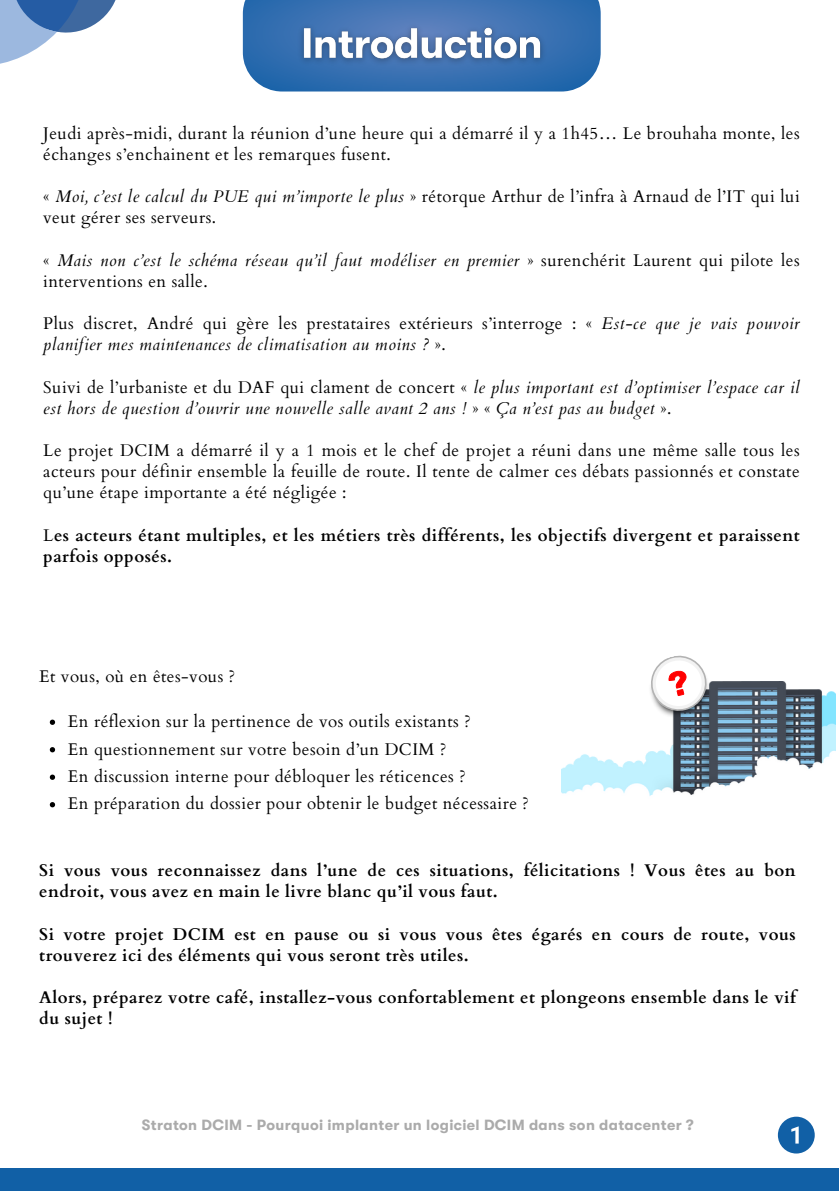
<style>
.page{position:relative;width:839px;height:1191px;background:#fff}
.page>*{position:absolute;margin:0;border:0;box-sizing:border-box;transform-origin:0 0}
.t1{font:17px/21.2px "Cardo";letter-spacing:.03em;color:#000}
.t2{font:700 17px/21.2px "Cardo";letter-spacing:.03em;color:#000}
.t3{font:italic 17px/21.2px "Cardo";letter-spacing:.03em;color:#000}
.t4{font:700 14.8px "GT Walsheim Pro";letter-spacing:.025em;color:#ababab}
.s1{font-style:italic}
.s2{font-style:normal}
.s3{font-weight:400}
</style>
<div class="page">
<div style="left:0;top:1168px;width:838px;height:23px;background:#1160a6"></div>
<svg style="left:0;top:0;width:116px;height:64px"></svg>
<svg style="left:50px;top:720px;width:5px;height:5px"></svg>
<svg style="left:50px;top:747px;width:5px;height:5px"></svg>
<svg style="left:50px;top:775px;width:5px;height:5px"></svg>
<svg style="left:50px;top:802px;width:5px;height:5px"></svg>
<img style="left:562px;top:681px;width:273px;height:115px">
<img style="left:641px;top:681px;width:81px;height:49px">
<svg style="left:645px;top:655px;width:67px;height:62px"></svg>
<svg style="left:243px;top:0;width:357px;height:92px;background:#3a73b3"></svg>
<svg style="left:777px;top:1117px;width:37px;height:37px"></svg>
<img style="left:291px;top:18px;width:262px;height:54px">
<p class="t1" style="left:43px;top:123px;width:758px">Jeudi après-midi, durant la réunion d’une heure qui a démarré il y a 1h45… Le brouhaha monte, les échanges s’enchainent et les remarques fusent.</p>
<p class="t1" style="left:43px;top:186px;width:758px">« <span class="s1">Moi, c’est le calcul du PUE qui m’importe le plus</span> » rétorque Arthur de l’infra à Arnaud de l’IT qui lui veut gérer ses serveurs.</p>
<p class="t1" style="left:43px;top:250px;width:758px">« <span class="s1">Mais non c’est le schéma réseau qu’il faut modéliser en premier</span> » surenchérit Laurent qui pilote les interventions en salle.</p>
<p class="t3" style="left:43px;top:313px;width:758px"><span class="s2">Plus discret, André qui gère les prestataires extérieurs s’interroge : «</span> Est-ce que je vais pouvoir planifier mes maintenances de climatisation au moins ? <span class="s2">».</span></p>
<p class="t3" style="left:43px;top:377px;width:757px"><span class="s2">Suivi de l’urbaniste et du DAF qui clament de concert «</span> le plus important est d’optimiser l’espace car il est hors de question d’ouvrir une nouvelle salle avant 2 ans ! <span class="s2">» «</span> Ça n’est pas au budget <span class="s2">».</span></p>
<p class="t1" style="left:43px;top:440px;width:758px;text-align:justify">Le projet DCIM a démarré il y a 1 mois et le chef de projet a réuni dans une même salle tous les acteurs pour définir ensemble la feuille de route. Il tente de calmer ces débats passionnés et constate qu’une étape importante a été négligée :</p>
<p class="t2" style="left:43px;top:525px;width:758px"><span class="s3">L</span>es acteurs étant multiples, et les métiers très différents, les objectifs divergent et paraissent parfois opposés.</p>
<p class="t1" style="left:39px;top:666px;width:197px">Et vous, où en êtes-vous ?</p>
<p class="t1" style="left:68px;top:711px;width:404px">En réflexion sur la pertinence de vos outils existants ?</p>
<p class="t1" style="left:68px;top:739px;width:380px">En questionnement sur votre besoin d’un DCIM ?</p>
<p class="t1" style="left:68px;top:766px;width:399px">En discussion interne pour débloquer les réticences ?</p>
<p class="t1" style="left:68px;top:794px;width:462px">En préparation du dossier pour obtenir le budget nécessaire ?</p>
<p class="t2" style="left:39px;top:860px;width:758px">Si vous vous reconnaissez dans l’une de ces situations, félicitations ! Vous êtes au bon endroit, vous avez en main le livre blanc qu’il vous faut.</p>
<p class="t2" style="left:39px;top:924px;width:758px">Si votre projet DCIM est en pause ou si vous vous êtes égarés en cours de route, vous trouverez ici des éléments qui vous seront très utiles.</p>
<p class="t2" style="left:39px;top:987px;width:758px">Alors, préparez votre café, installez-vous confortablement et plongeons ensemble dans le vif du sujet !</p>
<p class="t4" style="left:142px;top:1117px;width:553px">Straton DCIM - Pourquoi implanter un logiciel DCIM dans son datacenter ?</p>
</div>
